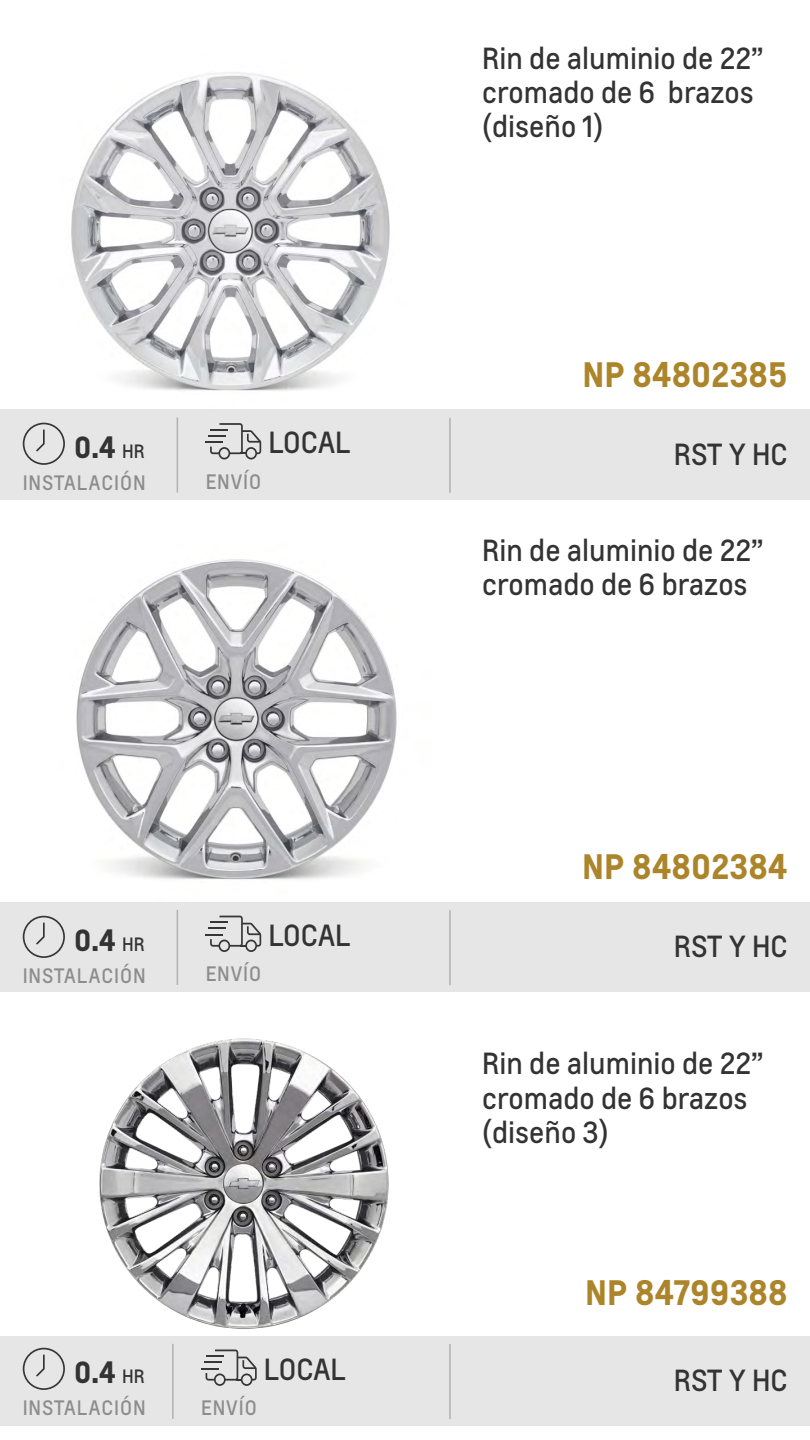
<style>
.page{position:relative;width:810px;height:1440px;background:#fff}
.page>*{position:absolute;margin:0;border:0;box-sizing:border-box;transform-origin:0 0}
.t1{font:700 33px "Louis Global 2";color:#ac852b}
.t2{font:28.5px/34.2px "Louis Global 2";color:#333334}
.t3{font:700 28.5px "Louis Global 2";color:#333334}
.t4{font:19.5px "Louis Global 2";letter-spacing:.05em;color:#333334}
.s1{font-weight:400;font-size:18px}
</style>
<div class="page">
<img style="left:71px;top:72px;width:319px;height:319px">
<div style="left:0;top:409px;width:810px;height:91px;background:#e6e6e6"></div>
<hr style="left:449px;top:418px;width:2px;height:75px;background:#333334">
<svg style="left:206px;top:423px;width:55px;height:37px"></svg>
<hr style="left:177px;top:417px;width:1px;height:75px;background:#333334">
<img style="left:76px;top:559px;width:321px;height:321px">
<div style="left:0;top:902px;width:810px;height:90px;background:#e6e6e6"></div>
<hr style="left:449px;top:910px;width:2px;height:75px;background:#333334">
<svg style="left:206px;top:916px;width:55px;height:36px"></svg>
<hr style="left:177px;top:910px;width:1px;height:75px;background:#333334">
<img style="left:99px;top:1038px;width:290px;height:291px">
<div style="left:0;top:1336px;width:810px;height:90px;background:#e6e6e6"></div>
<hr style="left:449px;top:1344px;width:2px;height:75px;background:#333334">
<svg style="left:201px;top:1350px;width:56px;height:36px"></svg>
<hr style="left:172px;top:1344px;width:2px;height:75px;background:#333334">
<svg style="left:23px;top:423px;width:42px;height:42px"></svg>
<svg style="left:23px;top:916px;width:42px;height:42px"></svg>
<svg style="left:23px;top:1348px;width:42px;height:42px"></svg>
<p class="t3" style="left:74px;top:426px;width:72px">0.4 <span class="s1">HR</span></p>
<p class="t4" style="left:22px;top:470px;width:125px">INSTALACIÓN</p>
<p class="t4" style="left:206px;top:468px;width:57px">ENVÍO</p>
<p class="t2" style="left:268px;top:425px;width:84px">LOCAL</p>
<p class="t3" style="left:74px;top:919px;width:72px">0.4 <span class="s1">HR</span></p>
<p class="t4" style="left:22px;top:963px;width:125px">INSTALACIÓN</p>
<p class="t4" style="left:206px;top:961px;width:57px">ENVÍO</p>
<p class="t2" style="left:268px;top:918px;width:84px">LOCAL</p>
<p class="t3" style="left:74px;top:1351px;width:72px">0.4 <span class="s1">HR</span></p>
<p class="t4" style="left:22px;top:1395px;width:125px">INSTALACIÓN</p>
<p class="t4" style="left:201px;top:1395px;width:57px">ENVÍO</p>
<p class="t2" style="left:264px;top:1352px;width:84px">LOCAL</p>
<p class="t2" style="left:482px;top:41px;width:283px">Rin de aluminio de 22” cromado de 6 brazos (diseño 1)</p>
<p class="t1" style="left:582px;top:350px;width:207px">NP 84802385</p>
<p class="t2" style="left:674px;top:437px;width:115px">RST Y HC</p>
<p class="t2" style="left:482px;top:533px;width:283px">Rin de aluminio de 22” cromado de 6 brazos</p>
<p class="t1" style="left:582px;top:842px;width:207px">NP 84802384</p>
<p class="t2" style="left:674px;top:929px;width:115px">RST Y HC</p>
<p class="t2" style="left:482px;top:1046px;width:283px">Rin de aluminio de 22” cromado de 6 brazos (diseño 3)</p>
<p class="t1" style="left:585px;top:1268px;width:204px">NP 84799388</p>
<p class="t2" style="left:674px;top:1363px;width:115px">RST Y HC</p>
</div>
